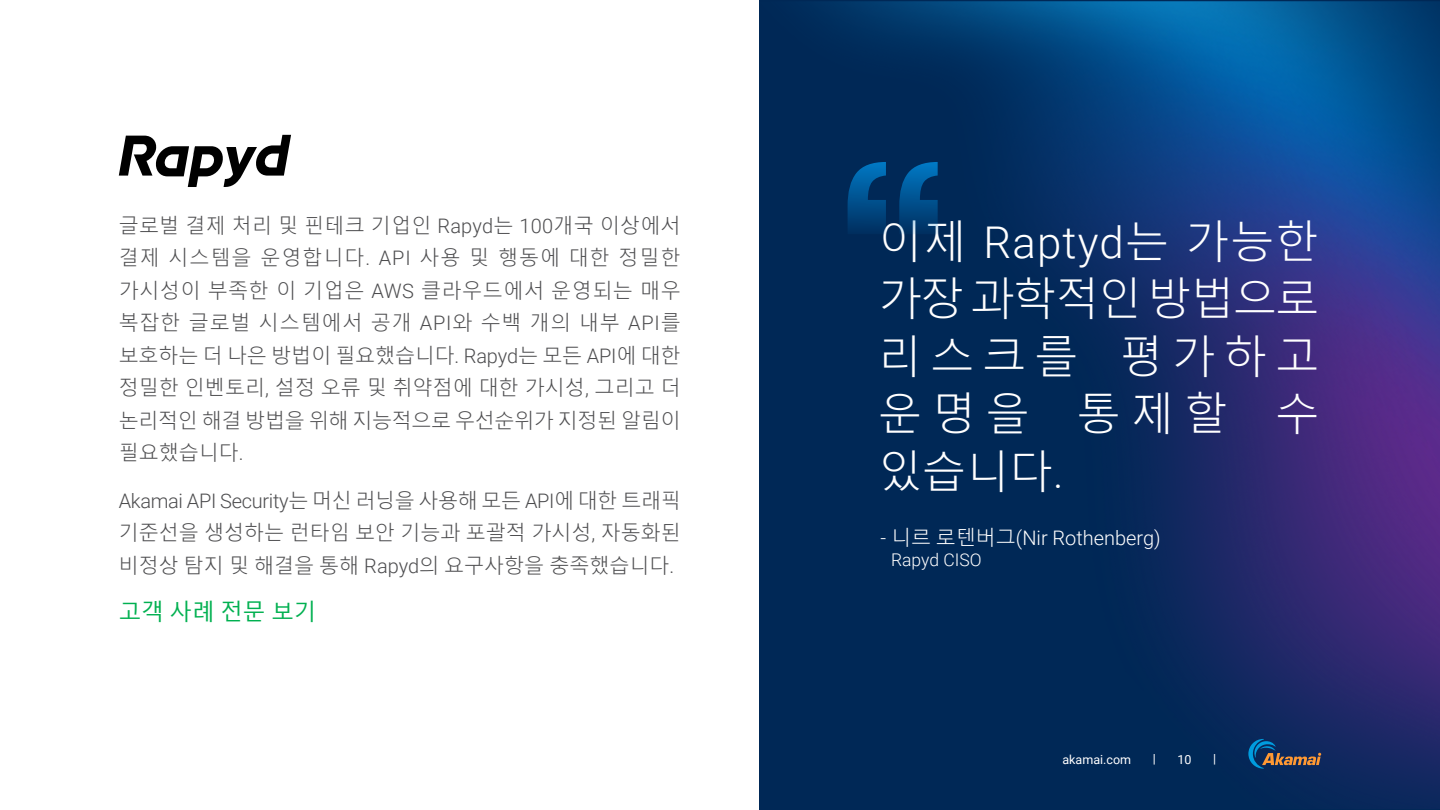
<style>
.page{position:relative;width:1440px;height:810px;background:#fff}
.page>*{position:absolute;margin:0;border:0;box-sizing:border-box;transform-origin:0 0}
.Quotes{font:300 43.75px/57.5px "Malgun Gothic";letter-spacing:.035em;color:#fff;text-align:justify}
.Body_Gray{font:22.5px "Malgun Gothic";color:#00b050}
.Body_Gray-2{font:300 20px/32.5px "Malgun Gothic";color:#4d4d4f;text-align:justify}
.Quote_Name{font:300 20px "Roboto";color:#fff}
.Quote_Name-2{font:300 17.5px "Roboto";color:#fff}
.t1{font:12.5px "Roboto";color:#fff}
.s1{font-family:"Roboto"}
.s2{font-family:"Malgun Gothic"}
</style>
<div class="page">
<img style="left:759px;top:1px;width:681px;height:808px">
<svg style="left:848px;top:162px;width:90px;height:72px;background:#004178"></svg>
<svg style="left:119px;top:135px;width:172px;height:52px"></svg>
<svg style="left:1248px;top:739px;width:73px;height:30px;background:#314562"></svg>
<p class="Body_Gray-2" style="left:119px;top:209px;width:563px">글로벌 결제 처리 및 핀테크 기업인 <span class="s1">Rapyd</span>는 <span class="s1">100</span>개국 이상에서 결제 시스템을 운영합니다<span class="s1">. API</span> 사용 및 행동에 대한 정밀한 가시성이 부족한 이 기업은 <span class="s1">AWS</span> 클라우드에서 운영되는 매우 복잡한 글로벌 시스템에서 공개 <span class="s1">API</span>와 수백 개의 내부 <span class="s1">API</span>를 보호하는 더 나은 방법이 필요했습니다<span class="s1">. Rapyd</span>는 모든 <span class="s1">API</span>에 대한 정밀한 인벤토리<span class="s1">,</span> 설정 오류 및 취약점에 대한 가시성<span class="s1">,</span> 그리고 더 논리적인 해결 방법을 위해 지능적으로 우선순위가 지정된 알림이 필요했습니다<span class="s1">.</span></p>
<p class="Body_Gray-2" style="left:119px;top:484px;width:563px"><span class="s1">Akamai API Security</span>는 머신 러닝을 사용해 모든 <span class="s1">API</span>에 대한 트래픽 기준선을 생성하는 런타임 보안 기능과 포괄적 가시성<span class="s1">,</span> 자동화된 비정상 탐지 및 해결을 통해 <span class="s1">Rapyd</span>의 요구사항을 충족했습니다<span class="s1">.</span></p>
<p class="Body_Gray" style="left:119px;top:599px;width:199px">고객 사례 전문 보기</p>
<p class="Quotes" style="left:878px;top:213px;width:443px">이제 <span class="s1">Raptyd</span>는 가능한 가장 과학적인 방법으로 리스크를 평가하고 운명을 통제할 수 있습니다<span class="s1">.</span></p>
<p class="Quote_Name" style="left:881px;top:524px;width:282px">- <span class="s2">니르 로텐버그</span>(Nir Rothenberg)</p>
<p class="Quote_Name-2" style="left:891px;top:548px;width:92px">Rapyd CISO</p>
<p class="t1" style="left:1062px;top:751px;width:70px">akamai.com</p>
<p class="t1" style="left:1153px;top:750px;width:5px">|</p>
<p class="t1" style="left:1178px;top:751px;width:16px">10</p>
<p class="t1" style="left:1213px;top:750px;width:5px">|</p>
</div>
